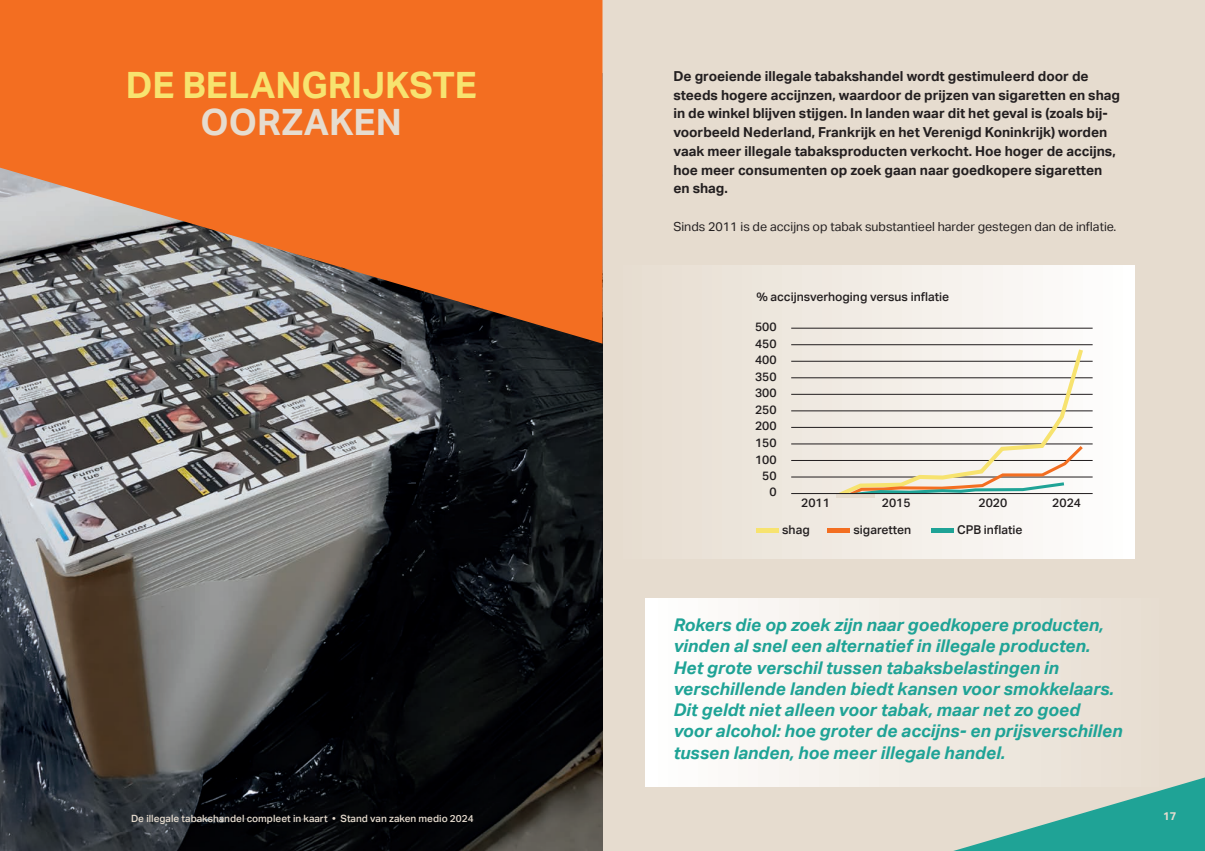
<style>
.page{position:relative;width:1205px;height:851px;background:#fff}
.page>*{position:absolute;margin:0;border:0;box-sizing:border-box;transform-origin:0 0}
.t1{font:700 36.25px "Aktiv Grotesk";color:#f7e36f}
.t2{font:700 36.25px "Aktiv Grotesk";color:#e6dccf}
.t3{font:italic 700 17.5px/21.2px "Aktiv Grotesk";color:#1fa396}
.t4{font:700 13.75px/18.8px "Aktiv Grotesk";color:#231f20}
.t5{font:12.5px "Aktiv Grotesk";color:#231f20}
.t6{font:500 12.12px/16.5px "Aktiv Grotesk";color:#231f20;text-align:right}
.t7{font:700 11.25px "Aktiv Grotesk";color:#e6dccf}
.t8{font:500 10px "Aktiv Grotesk";color:#e6dccf}
</style>
<div class="page">
<div style="left:602px;top:0;width:603px;height:850px;background:#e6dccf"></div>
<svg style="left:741px;top:777px;width:464px;height:73px"></svg>
<div style="left:645px;top:598px;width:514px;height:188px;background:linear-gradient(to right,#fffefe,#e6ddd0)"></div>
<div style="left:624px;top:266px;width:510px;height:292px;background:linear-gradient(to right,#e6dccf,#fcfcfb)"></div>
<img style="left:0;top:343px;width:602px;height:507px">
<svg style="left:0;top:0;width:602px;height:343px;fill:#f36e21"></svg>
<hr style="left:791px;top:327px;width:301px;height:1px;background:#231f20">
<hr style="left:791px;top:344px;width:301px;height:1px;background:#231f20">
<hr style="left:791px;top:360px;width:301px;height:2px;background:#231f20">
<hr style="left:791px;top:377px;width:301px;height:1px;background:#231f20">
<hr style="left:791px;top:394px;width:301px;height:1px;background:#231f20">
<hr style="left:791px;top:410px;width:301px;height:1px;background:#231f20">
<hr style="left:791px;top:427px;width:301px;height:1px;background:#231f20">
<hr style="left:791px;top:443px;width:301px;height:1px;background:#231f20">
<hr style="left:791px;top:460px;width:301px;height:1px;background:#231f20">
<hr style="left:756px;top:528px;width:22px;height:4px;background:#f7e36f">
<hr style="left:827px;top:528px;width:22px;height:4px;background:#f36e21">
<hr style="left:931px;top:528px;width:22px;height:4px;background:#1fa396">
<hr style="left:791px;top:476px;width:301px;height:1px;background:#231f20">
<svg style="left:834px;top:345px;width:252px;height:155px"></svg>
<hr style="left:836px;top:493px;width:39px;height:4px;background:#e6dccf">
<hr style="left:791px;top:493px;width:301px;height:1px;background:#231f20">
<h1 class="t1" style="left:126px;top:64px;width:352px">DE BELANGRIJKSTE</h1>
<h1 class="t2" style="left:200px;top:101px;width:203px">OORZAKEN</h1>
<p class="t8" style="left:131px;top:812px;width:344px">De illegale tabakshandel compleet in kaart • Stand van zaken medio 2024</p>
<p class="t4" style="left:673px;top:67px;width:448px">De groeiende illegale tabakshandel wordt gestimuleerd door de steeds hogere accijnzen, waardoor de prijzen van sigaretten en shag in de winkel blijven stijgen. In landen waar dit het geval is (zoals bij&shy;voorbeeld Nederland, Frankrijk en het Verenigd Koninkrijk) worden vaak meer illegale tabaksproducten verkocht. Hoe hoger de accijns, hoe meer consumenten op zoek gaan naar goedkopere sigaretten en shag.</p>
<p class="t5" style="left:673px;top:219px;width:444px">Sinds 2011 is de accijns op tabak substantieel harder gestegen dan de inflatie.</p>
<p class="t6" style="left:756px;top:288px;width:194px">% accijnsverhoging versus inflatie</p>
<p class="t6" style="left:755px;top:318px;width:23px">500<br>450<br>400<br>350<br>300<br>250<br>200<br>150<br>100<br>50<br>0</p>
<p class="t6" style="left:801px;top:495px;width:30px">2011</p>
<p class="t6" style="left:882px;top:495px;width:30px">2015</p>
<p class="t6" style="left:978px;top:495px;width:30px">2020</p>
<p class="t6" style="left:1052px;top:495px;width:30px">2024</p>
<p class="t6" style="left:782px;top:521px;width:29px">shag</p>
<p class="t6" style="left:853px;top:521px;width:59px">sigaretten</p>
<p class="t6" style="left:957px;top:521px;width:67px">CPB inflatie</p>
<p class="t3" style="left:673px;top:614px;width:450px">Rokers die op zoek zijn naar goedkopere producten, vinden al snel een alternatief in illegale producten.<br>Het grote verschil tussen tabaksbelastingen in verschillende landen biedt kansen voor smokkelaars.<br>Dit geldt niet alleen voor tabak, maar net zo goed voor alcohol: hoe groter de accijns- en prijsverschillen tussen landen, hoe meer illegale handel.</p>
<p class="t7" style="left:1163px;top:809px;width:15px">17</p>
</div>
